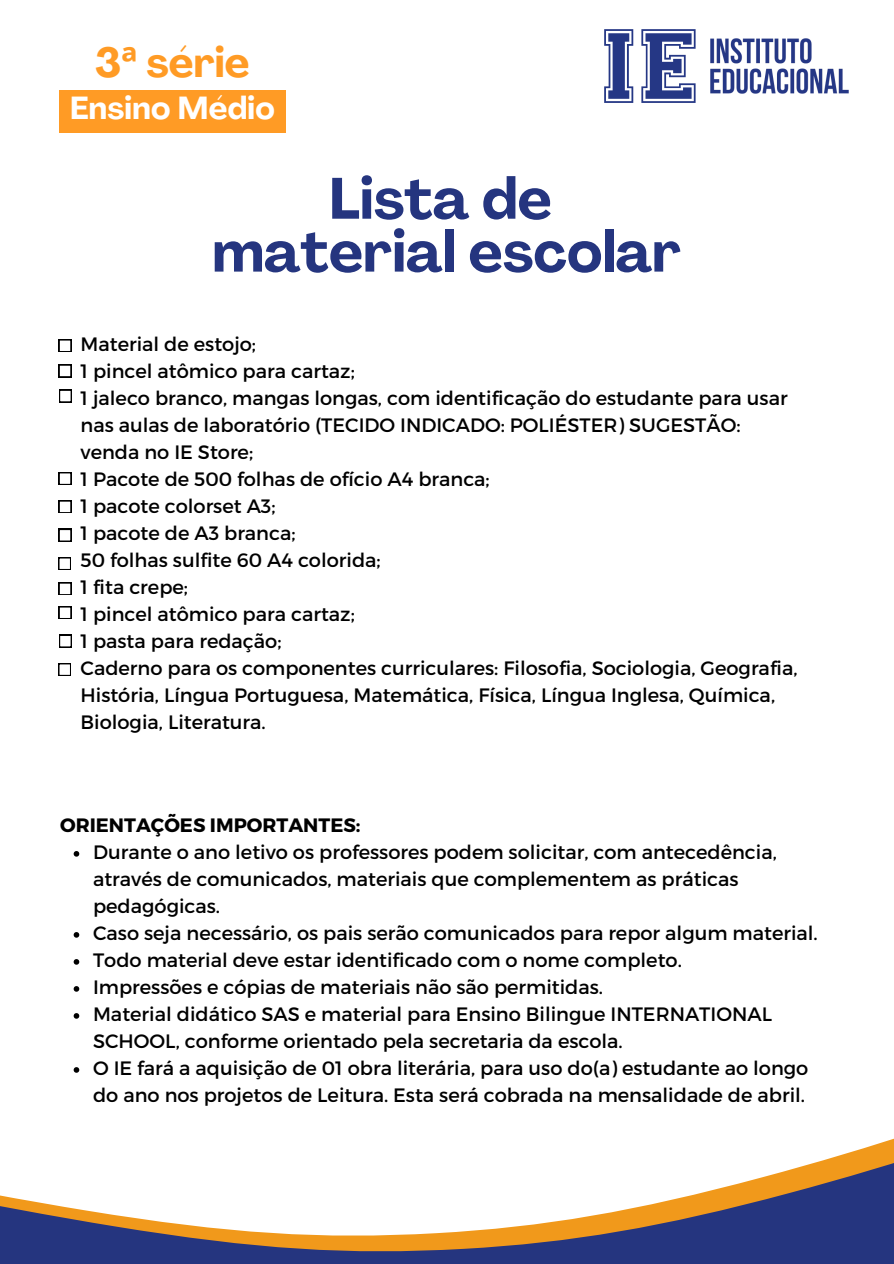
<style>
.page{position:relative;width:894px;height:1264px;background:#fff}
.page>*{position:absolute;margin:0;border:0;box-sizing:border-box;transform-origin:0 0}
.t1{font:700 57.3px/52.8px "Agrandir";color:#25357f;text-align:center}
.t2{font:700 41.7px "Agrandir";color:#ff9b25}
.t3{font:700 31.5px "Agrandir";letter-spacing:.01em;color:#fff}
.t4{font:19.35px/27px "Montserrat";color:#000}
.t5{font:700 19.35px "Montserrat";color:#000}
.s1{font-family:"Noto Sans"}
</style>
<div class="page">
<svg style="left:604px;top:29px;width:29px;height:74px"></svg>
<svg style="left:641px;top:29px;width:54px;height:74px"></svg>
<img style="left:710px;top:38px;width:139px;height:56px">
<svg style="left:0;top:1069px;width:893px;height:194px"></svg>
<div style="left:59px;top:90px;width:227px;height:42px;background:#ff9b25"></div>
<svg style="left:74px;top:851px;width:5px;height:5px"></svg>
<svg style="left:74px;top:932px;width:5px;height:5px"></svg>
<svg style="left:74px;top:959px;width:5px;height:5px"></svg>
<svg style="left:74px;top:986px;width:5px;height:5px"></svg>
<svg style="left:74px;top:1013px;width:5px;height:5px"></svg>
<svg style="left:74px;top:1067px;width:5px;height:5px"></svg>
<svg style="left:59px;top:339px;width:12px;height:13px"></svg>
<svg style="left:59px;top:529px;width:12px;height:12px"></svg>
<svg style="left:59px;top:582px;width:12px;height:13px"></svg>
<svg style="left:59px;top:390px;width:12px;height:12px"></svg>
<svg style="left:59px;top:472px;width:12px;height:12px"></svg>
<svg style="left:58px;top:557px;width:13px;height:13px"></svg>
<svg style="left:59px;top:606px;width:12px;height:13px"></svg>
<svg style="left:59px;top:635px;width:12px;height:12px"></svg>
<svg style="left:59px;top:500px;width:12px;height:13px"></svg>
<svg style="left:59px;top:364px;width:12px;height:13px"></svg>
<svg style="left:58px;top:663px;width:13px;height:12px"></svg>
<p class="t2" style="left:95px;top:46px;width:156px">3<span class="s1">ª</span> série</p>
<p class="t3" style="left:70px;top:95px;width:206px">Ensino Médio</p>
<p class="t1" style="left:212px;top:178px;width:470px">Lista de material escolar</p>
<h3 class="t4" style="left:80px;top:329px;width:177px">Material de estojo;</h3>
<p class="t4" style="left:80px;top:356px;width:276px">1 pincel atômico para cartaz;</p>
<h1 class="t4" style="left:80px;top:383px;width:708px">1 jaleco branco, mangas longas, com identificação do estudante para usar nas aulas de laboratório (TECIDO INDICADO: POLIÉSTER) SUGESTÃO: venda no IE Store;</h1>
<p class="t4" style="left:80px;top:464px;width:410px">1 Pacote de 500 folhas de ofício A4 branca;</p>
<p class="t4" style="left:80px;top:491px;width:196px">1 pacote colorset A3;</p>
<p class="t4" style="left:80px;top:518px;width:216px">1 pacote de A3 branca;</p>
<p class="t4" style="left:80px;top:545px;width:301px">50 folhas sulfite 60 A4 colorida;</p>
<p class="t4" style="left:80px;top:572px;width:109px">1 fita crepe;</p>
<p class="t4" style="left:80px;top:599px;width:276px">1 pincel atômico para cartaz;</p>
<p class="t4" style="left:80px;top:626px;width:202px">1 pasta para redação;</p>
<p class="t4" style="left:80px;top:653px;width:718px">Caderno para os componentes curriculares: Filosofia, Sociologia, Geografia,<br>História, Língua Portuguesa, Matemática, Física, Língua Inglesa, Química,<br>Biologia, Literatura.</p>
<p class="t5" style="left:60px;top:812px;width:302px">ORIENTAÇÕES IMPORTANTES:</p>
<h4 class="t4" style="left:93px;top:837px;width:685px">Durante o ano letivo os professores podem solicitar, com antecedência, através de comunicados, materiais que complementem as práticas pedagógicas.</h4>
<p class="t4" style="left:93px;top:918px;width:726px">Caso seja necessário, os pais serão comunicados para repor algum material.</p>
<p class="t4" style="left:93px;top:945px;width:590px">Todo material deve estar identificado com o nome completo.</p>
<p class="t4" style="left:93px;top:972px;width:511px">Impressões e cópias de materiais não são permitidas.</p>
<p class="t4" style="left:93px;top:999px;width:680px">Material didático SAS e material para Ensino Bilingue INTERNATIONAL<br>SCHOOL, conforme orientado pela secretaria da escola.</p>
<p class="t4" style="left:93px;top:1053px;width:716px">O IE fará a aquisição de 01 obra literária, para uso do(a) estudante ao longo do ano nos projetos de Leitura. Esta será cobrada na mensalidade de abril.</p>
</div>
